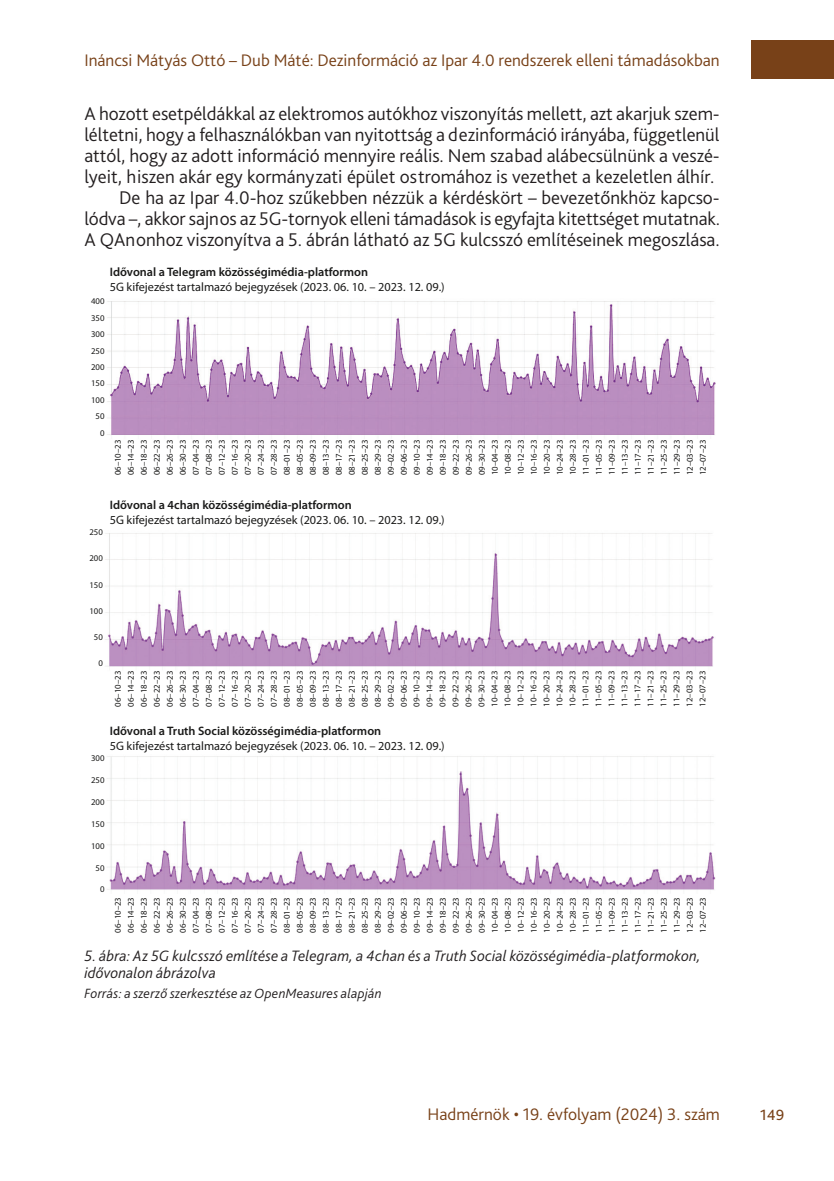
<style>
.page{position:relative;width:834px;height:1181px;background:#fff}
.page>*{position:absolute;margin:0;border:0;box-sizing:border-box;transform-origin:0 0}
._3_1_első_bekezdés{font:300 19.25px/21px "Bliss Pro";color:#231f20;text-align:justify}
._3_szövegtörzs{font:300 19.25px/21px "Bliss Pro";color:#231f20;text-align:justify}
.t1{font:300 19.25px "Bliss Pro";color:#784118}
.t2{font:300 17.5px "Bliss Pro";color:#784118}
._8_Ábra__képalárás{font:italic 300 15.75px/17.5px "Bliss Pro";letter-spacing:.01em;color:#231f20}
._8_ábra_forrás{font:italic 300 14px "Bliss Pro";letter-spacing:.015em;color:#231f20}
.t3{font:12.25px/14.7px "Myriad Pro";color:#1a1a19}
.t4{font:8.75px/13px "Myriad Pro";color:#1a1a19;text-align:justify}
.s1{font-weight:600}
</style>
<div class="page">
<div style="left:750px;top:41px;width:83px;height:38px;background:#784118"></div>
<img style="left:107px;top:301px;width:609px;height:135px">
<img style="left:105px;top:533px;width:609px;height:134px">
<img style="left:107px;top:756px;width:609px;height:134px">
<h2 class="t2" style="left:84px;top:49px;width:636px">Ináncsi Mátyás Ottó – Dub Máté: Dezinformáció az Ipar 4.0 rendszerek elleni támadásokban</h2>
<p class="_3_1_első_bekezdés" style="left:84px;top:103px;width:636px">A hozott esetpéldákkal az elektromos autókhoz viszonyítás mellett, azt akarjuk szem&shy;léltetni, hogy a felhasználókban van nyitottság a dezinformáció irányába, függetlenül attól, hogy az adott információ mennyire reális. Nem szabad alábecsülnünk a veszé&shy;lyeit, hiszen akár egy kormányzati épület ostromához is vezethet a kezeletlen álhír.</p>
<p class="_3_szövegtörzs" style="left:84px;top:187px;width:637px;text-indent:35px">De ha az Ipar 4.0-hoz szűkebben nézzük a kérdéskört – bevezetőnkhöz kapcso&shy;lódva –, akkor sajnos az -5G-tornyok elleni támadások is egyfajta kitettséget mutatnak.<br>A QAnonhoz viszonyítva a -5. ábrán látható az -5G kulcsszó említéseinek megoszlása.</p>
<p class="t3" style="left:110px;top:265px;width:336px"><span class="s1">Idővonal a Telegram közösségimédia-platformon<br></span>5G kifejezést tartalmazó bejegyzések (2023. 06. 10. – 2023. 12. 09.)</p>
<p class="t4" style="left:91px;top:293px;width:15px;line-height:16.4px;text-align:right">400<br>350<br>300<br>250<br>200<br>150<br>100<br>50<br>0</p>
<p class="t4" style="left:112px;top:475px;width:37px;rotate:-90deg">06–10–23</p>
<p class="t4" style="left:125px;top:475px;width:37px;rotate:-90deg">06–14–23<br>06–18–23<br>06–22–23<br>06–26–23<br>06–30–23<br>07–04–23<br>07–08–23<br>07–12–23<br>07–16–23<br>07–20–23<br>07–24–23<br>07–28–23<br>08–01–23<br>08–05–23<br>08–09–23<br>08–13–23<br>08–17–23<br>08–21–23<br>08–25–23<br>08–29–23<br>09–02–23<br>09–06–23<br>09–10–23<br>09–14–23<br>09–18–23<br>09–22–23<br>09–26–23<br>09–30–23<br>10–04–23<br>10–08–23<br>10–12–23<br>10–16–23<br>10–20–23<br>10–24–23<br>10–28–23<br>11–01–23<br>11–05–23<br>11–09–23<br>11–13–23<br>11–17–23<br>11–21–23<br>11–25–23<br>11–29–23<br>12–03–23<br>12–07–23</p>
<p class="t3" style="left:110px;top:497px;width:336px"><span class="s1">Idővonal a 4chan közösségimédia-platformon<br></span>5G kifejezést tartalmazó bejegyzések (2023. 06. 10. – 2023. 12. 09.)</p>
<p class="t4" style="left:89px;top:526px;width:15px">250</p>
<p class="t4" style="left:89px;top:552px;width:15px">200</p>
<p class="t4" style="left:89px;top:578px;width:15px">150</p>
<p class="t4" style="left:89px;top:604px;width:15px">100</p>
<p class="t4" style="left:94px;top:631px;width:10px">50</p>
<p class="t4" style="left:98px;top:657px;width:6px">0</p>
<p class="t4" style="left:111px;top:706px;width:37px;rotate:-90deg">06–10–23<br>06–14–23<br>06–18–23<br>06–22–23<br>06–26–23<br>06–30–23<br>07–04–23<br>07–08–23<br>07–12–23<br>07–16–23<br>07–20–23<br>07–24–23<br>07–28–23<br>08–01–23<br>08–05–23<br>08–09–23<br>08–13–23<br>08–17–23<br>08–21–23<br>08–25–23<br>08–29–23<br>09–02–23<br>09–06–23<br>09–10–23<br>09–14–23<br>09–18–23<br>09–22–23<br>09–26–23<br>09–30–23<br>10–04–23<br>10–08–23<br>10–12–23<br>10–16–23<br>10–20–23<br>10–24–23<br>10–28–23<br>11–01–23<br>11–05–23<br>11–09–23<br>11–13–23<br>11–17–23<br>11–21–23<br>11–25–23<br>11–29–23<br>12–03–23<br>12–07–23</p>
<p class="t3" style="left:110px;top:724px;width:336px"><span class="s1">Idővonal a Truth Social közösségimédia-platformon<br></span>5G kifejezést tartalmazó bejegyzések (2023. 06. 10. – 2023. 12. 09.)</p>
<p class="t4" style="left:91px;top:752px;width:15px">300</p>
<p class="t4" style="left:91px;top:774px;width:15px">250</p>
<p class="t4" style="left:91px;top:795px;width:15px">200</p>
<p class="t4" style="left:91px;top:817px;width:15px">150</p>
<p class="t4" style="left:91px;top:839px;width:15px">100</p>
<p class="t4" style="left:96px;top:861px;width:10px">50</p>
<p class="t4" style="left:100px;top:883px;width:6px">0</p>
<p class="t4" style="left:112px;top:933px;width:37px;rotate:-90deg">06–10–23<br>06–14–23<br>06–18–23<br>06–22–23<br>06–26–23<br>06–30–23<br>07–04–23<br>07–08–23<br>07–12–23<br>07–16–23<br>07–20–23<br>07–24–23<br>07–28–23<br>08–01–23<br>08–05–23<br>08–09–23<br>08–13–23<br>08–17–23<br>08–21–23<br>08–25–23<br>08–29–23<br>09–02–23<br>09–06–23<br>09–10–23<br>09–14–23<br>09–18–23<br>09–22–23<br>09–26–23<br>09–30–23<br>10–04–23<br>10–08–23<br>10–12–23<br>10–16–23<br>10–20–23<br>10–24–23<br>10–28–23<br>11–01–23<br>11–05–23<br>11–09–23<br>11–13–23<br>11–17–23<br>11–21–23<br>11–25–23<br>11–29–23<br>12–03–23<br>12–07–23</p>
<p class="_8_Ábra__képalárás" style="left:84px;top:946px;width:617px">5. ábra: Az -5G kulcsszó említése a Telegram, a 4chan és a Truth Social közösségimédia-platformokon, idővonalon ábrázolva</p>
<p class="_8_ábra_forrás" style="left:84px;top:984px;width:298px">Forrás: a szerző szerkesztése az OpenMeasures alapján</p>
<h2 class="t2" style="left:427px;top:1103px;width:294px">Hadmérnök • 19. évfolyam (2024) 3. szám</h2>
<h1 class="t1" style="left:760px;top:1102px;width:26px">149</h1>
</div>
